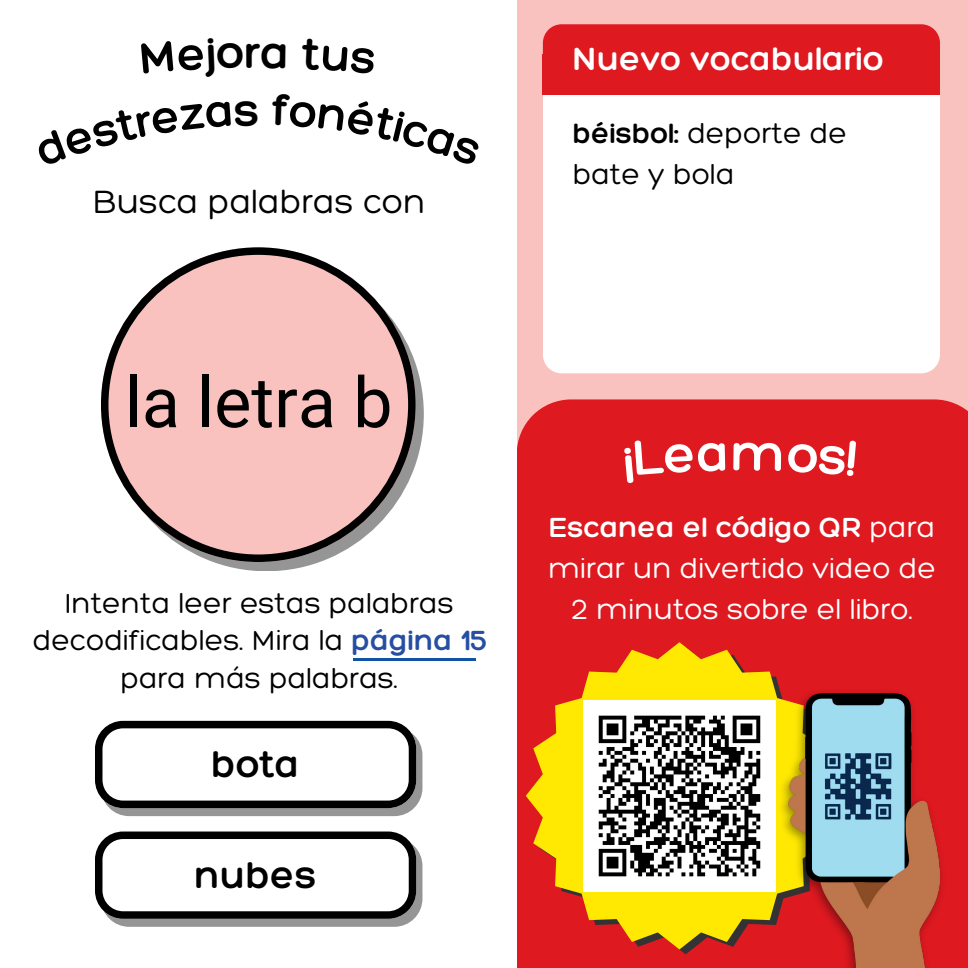
<style>
.page{position:relative;width:968px;height:968px;background:#fff}
.page>*{position:absolute;margin:0;border:0;box-sizing:border-box;transform-origin:0 0}
.t1{font:70px "Roboto";color:#000}
.t2{font:300 47.5px "Hero";color:#000}
.t3{font:300 40px "Hero";color:#000}
.t4{font:300 35px "Hero";color:#fff}
.t5{font:300 35px "Hero";color:#000}
.t6{font:300 30px/37.5px "Hero";color:#000}
.t7{font:300 30px/41.2px "Hero";color:#fff;text-align:center}
.s1{color:#264fa2}
.s2{font-style:inherit}
</style>
<div class="page">
<div style="left:517px;top:0;width:451px;height:968px;background:#fac2be"></div>
<div style="left:517px;top:399px;width:451px;height:569px;background:#de1920"></div>
<svg style="left:526px;top:642px;width:307px;height:307px;background:#eb8712"></svg>
<img style="left:583px;top:700px;width:190px;height:191px">
<img style="left:773px;top:683px;width:176px;height:285px">
<div style="left:543px;top:59px;width:396px;height:314px;background:#fff;border-radius:19px"></div>
<div style="left:543px;top:24px;width:396px;height:64px;background:#de1920;border-radius:19px"></div>
<div style="left:543px;top:55px;width:397px;height:40px;background:#de1920"></div>
<svg style="left:101px;top:247px;width:314px;height:315px"></svg>
<div style="left:101px;top:727px;width:321px;height:89px;background:#959595;border-radius:28px"></div>
<svg style="left:95px;top:720px;width:321px;height:88px;background:#cbcbcb"></svg>
<div style="left:101px;top:837px;width:321px;height:89px;background:#959595;border-radius:28px"></div>
<svg style="left:95px;top:831px;width:321px;height:87px;background:#cdcdcd"></svg>
<hr style="left:353px;top:658px;width:122px;height:3px;background:#1052a4">
<div style="left:624px;top:438px;width:101px;height:45px;background:#de1920"></div>
<svg style="left:733px;top:442px;width:48px;height:29px"></svg>
<div style="left:787px;top:440px;width:69px;height:36px;background:#de1920"></div>
<h2 class="t2" style="left:245px;top:23px;width:17px">r</h2>
<p class="t5" style="left:93px;top:180px;width:334px">Busca palabras con</p>
<h1 class="t1" style="left:125px;top:362px;width:269px">la letra b</h1>
<p class="t6" style="left:33px;top:583px;width:456px;text-align:center">Intenta leer estas palabras decodificables. Mira la <span class="s1">página 15 </span>para más palabras.</p>
<h3 class="t3" style="left:211px;top:739px;width:90px">bota</h3>
<h3 class="t3" style="left:194px;top:850px;width:124px">nubes</h3>
<p class="t4" style="left:573px;top:37px;width:312px">Nuevo vocabulario</p>
<p class="t6" style="left:573px;top:111px;width:275px;line-height:41.2px"><span class="s2">béisbol:</span> deporte de bate y bola</p>
<p class="t7" style="left:548px;top:505px;width:389px"><span class="s2">Escanea el código QR</span> para mirar un divertido video de<br>2 minutos sobre el libro.</p>
</div>
